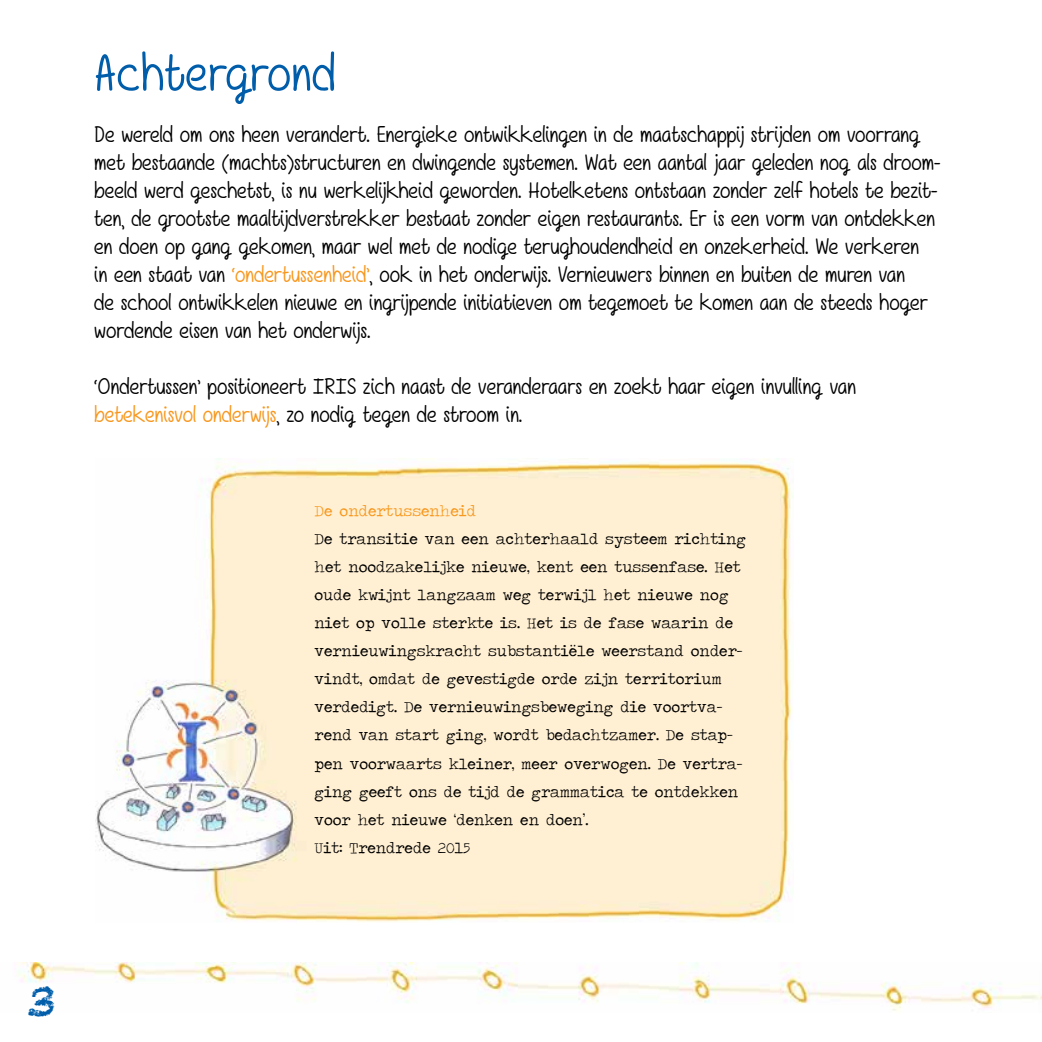
<style>
.page{position:relative;width:1042px;height:1042px;background:#fff}
.page>*{position:absolute;margin:0;border:0;box-sizing:border-box;transform-origin:0 0}
.t1{font:52.5px "Girls Have Many Secrets";letter-spacing:.01em;color:#005daa}
.t2{font:42px "Chalkduster";color:#005daa}
.t3{font:22.75px/28px "Girls Have Many Secrets";color:#000}
.t4{font:15.75px/28px "Traveling Typewriter";color:#000}
.t5{font:15.75px "Traveling Typewriter";color:#f8971d}
.s1{color:#f8971d}
</style>
<div class="page">
<img style="left:18px;top:963px;width:1020px;height:49px">
<img style="left:95px;top:458px;width:699px;height:464px">
<img style="left:1038px;top:994px;width:4px;height:6px">
<h1 class="t1" style="left:94px;top:43px;width:243px">Achtergrond</h1>
<p class="t3" style="left:94px;top:121px;width:848px">De wereld om ons heen verandert. Energieke ontwikkelingen in de maatschappij strijden om voorrang met bestaande (machts)structuren en dwingende systemen. Wat een aantal jaar geleden nog als droom&shy;beeld werd geschetst, is nu werkelijkheid geworden. Hotelketens ontstaan zonder zelf hotels te bezit&shy;ten, de grootste maaltijdverstrekker bestaat zonder eigen restaurants. Er is een vorm van ontdekken en doen op gang gekomen, maar wel met de nodige terughoudendheid en onzekerheid. We verkeren<br>in een staat van <span class="s1">‘ondertussenheid’</span>, ook in het onderwijs. Vernieuwers binnen en buiten de muren van<br>de school ontwikkelen nieuwe en ingrijpende initiatieven om tegemoet te komen aan de steeds hoger wordende eisen van het onderwijs.</p>
<p class="t3" style="left:94px;top:373px;width:763px">‘Ondertussen’ positioneert IRIS zich naast de veranderaars en zoekt haar eigen invulling van <span class="s1">betekenisvol onderwijs</span>, zo nodig tegen de stroom in.</p>
<p class="t5" style="left:315px;top:501px;width:163px">De ondertussenheid</p>
<p class="t4" style="left:315px;top:525px;width:433px">De transitie van een achterhaald systeem richting het noodzakelijke nieuwe, kent een tussenfase. Het oude kwijnt langzaam weg terwijl het nieuwe nog niet op volle sterkte is. Het is de fase waarin de vernieuwingskracht substantiële weerstand onder&shy;vindt, omdat de gevestigde orde zijn territorium verdedigt. De vernieuwingsbeweging die voortva&shy;rend van start ging, wordt bedachtzamer. De stap&shy;pen voorwaarts kleiner, meer overwogen. De vertra&shy;ging geeft ons de tijd de grammatica te ontdekken voor het nieuwe ‘denken en doen’.<br>Uit: Trendrede 2015</p>
<h2 class="t2" style="left:26px;top:977px;width:30px">3</h2>
</div>
